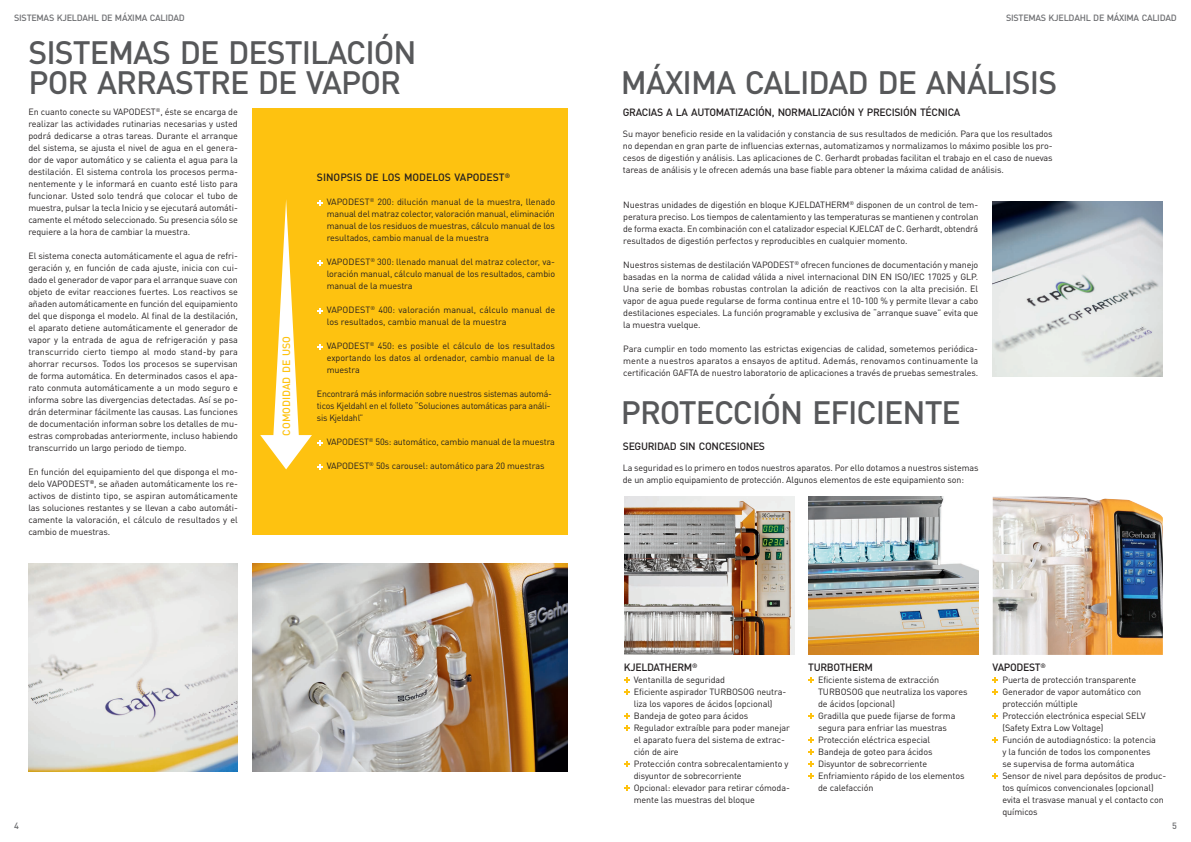
<style>
.page{position:relative;width:1191px;height:842px;background:#fff}
.page>*{position:absolute;margin:0;border:0;box-sizing:border-box;transform-origin:0 0}
.t1{font:500 32px/30px "DINOT";letter-spacing:-.03em;color:#57585a}
.t2{font:500 10.5px "DINOT";letter-spacing:-.03em;color:#231f20}
.t3{font:500 10.5px "DINOT";color:#231f20}
.t4{font:500 10.5px "DINOT";color:#fec210}
.t5{font:9px/12px "DINOT";letter-spacing:-.01em;color:#231f20;text-align:justify}
.t6{font:500 9px "DINOT";letter-spacing:-.03em;color:#6c6d70}
</style>
<div class="page">
<img style="left:624px;top:497px;width:170px;height:158px">
<div style="left:252px;top:108px;width:315px;height:427px;background:#fec210"></div>
<img style="left:252px;top:563px;width:315px;height:209px">
<img style="left:28px;top:563px;width:209px;height:209px">
<img style="left:992px;top:201px;width:170px;height:175px">
<img style="left:808px;top:497px;width:170px;height:158px">
<img style="left:992px;top:497px;width:170px;height:158px">
<svg style="left:624px;top:677px;width:5px;height:6px"></svg>
<svg style="left:624px;top:689px;width:5px;height:6px"></svg>
<svg style="left:624px;top:713px;width:5px;height:6px"></svg>
<svg style="left:624px;top:725px;width:5px;height:6px"></svg>
<svg style="left:624px;top:761px;width:5px;height:6px"></svg>
<svg style="left:624px;top:785px;width:5px;height:6px"></svg>
<svg style="left:808px;top:677px;width:5px;height:6px"></svg>
<svg style="left:808px;top:713px;width:5px;height:6px"></svg>
<svg style="left:808px;top:737px;width:5px;height:6px"></svg>
<svg style="left:808px;top:749px;width:5px;height:6px"></svg>
<svg style="left:808px;top:761px;width:5px;height:6px"></svg>
<svg style="left:808px;top:773px;width:5px;height:6px"></svg>
<svg style="left:992px;top:677px;width:6px;height:6px"></svg>
<svg style="left:992px;top:689px;width:6px;height:6px"></svg>
<svg style="left:992px;top:713px;width:6px;height:6px"></svg>
<svg style="left:992px;top:737px;width:6px;height:6px"></svg>
<svg style="left:992px;top:773px;width:6px;height:6px"></svg>
<svg style="left:260px;top:200px;width:62px;height:269px"></svg>
<p class="t6" style="left:14px;top:12px;width:172px">SISTEMAS KJELDAHL DE MÁXIMA CALIDAD</p>
<p class="t6" style="left:1006px;top:12px;width:172px">SISTEMAS KJELDAHL DE MÁXIMA CALIDAD</p>
<h1 class="t1" style="left:28px;top:36px;width:390px">SISTEMAS DE DESTILACIÓN<br>POR ARRASTRE DE VAPOR</h1>
<p class="t5" style="left:28px;top:105px;width:211px">En cuanto conecte su VAPODEST<sup>®</sup>, éste se encarga de realizar las actividades rutinarias necesarias y usted podrá dedicarse a otras tareas. Durante el arranque del sistema, se ajusta el nivel de agua en el genera&shy;dor de vapor automático y se calienta el agua para la destilación. El sistema controla los procesos perma&shy;nentemente y le informará en cuanto esté listo para funcionar. Usted solo tendrá que colocar el tubo de muestra, pulsar la tecla Inicio y se ejecutará automáti&shy;camente el método seleccionado. Su presencia sólo se requiere a la hora de cambiar la muestra.</p>
<p class="t5" style="left:28px;top:249px;width:211px">El sistema conecta automáticamente el agua de refri&shy;geración y, en función de cada ajuste, inicia con cui&shy;dado el generador de vapor para el arranque suave con objeto de evitar reacciones fuertes. Los reactivos se añaden automáticamente en función del equipamiento del que disponga el modelo. Al final de la destilación, el aparato detiene automáticamente el generador de vapor y la entrada de agua de refrigeración y pasa transcurrido cierto tiempo al modo stand-by para ahorrar recursos. Todos los procesos se supervisan de forma automática. En determinados casos el apa&shy;rato conmuta automáticamente a un modo seguro e informa sobre las divergencias detectadas. Así se po&shy;drán determinar fácilmente las causas. Las funciones de documentación informan sobre los detalles de mu&shy;estras comprobadas anteriormente, incluso habiendo transcurrido un largo periodo de tiempo.</p>
<p class="t5" style="left:28px;top:465px;width:211px">En función del equipamiento del que disponga el mo&shy;delo VAPODEST<sup>®</sup>, se añaden automáticamente los re&shy;activos de distinto tipo, se aspiran automáticamente las soluciones restantes y se llevan a cabo automáti&shy;camente la valoración, el cálculo de resultados y el cambio de muestras.</p>
<p class="t4" style="left:279px;top:436px;width:101px;rotate:-90deg">COMODIDAD DE USO</p>
<p class="t3" style="left:317px;top:171px;width:195px">SINOPSIS DE LOS MODELOS VAPODEST<sup>®</sup></p>
<p class="t5" style="left:327px;top:196px;width:230px">VAPODEST<sup>®</sup> 200: dilución manual de la muestra, llenado manual del matraz colector, valoración manual, eliminación manual de los residuos de muestras, cálculo manual de los resultados, cambio manual de la muestra</p>
<p class="t5" style="left:327px;top:256px;width:230px;text-align:left">VAPODEST<sup>®</sup> 300: llenado manual del matraz colector, va&shy;loración manual, cálculo manual de los resultados, cambio manual de la muestra</p>
<p class="t5" style="left:327px;top:304px;width:230px">VAPODEST<sup>®</sup> 400: valoración manual, cálculo manual de los resultados, cambio manual de la muestra</p>
<p class="t5" style="left:327px;top:340px;width:230px">VAPODEST<sup>®</sup> 450: es posible el cálculo de los resultados exportando los datos al ordenador, cambio manual de la muestra</p>
<p class="t5" style="left:317px;top:388px;width:236px;text-align:left">Encontrará más información sobre nuestros sistemas automá&shy;ticos Kjeldahl en el folleto “Soluciones automáticas para análi&shy;sis Kjeldahl”</p>
<p class="t5" style="left:327px;top:436px;width:230px">VAPODEST<sup>®</sup> 50s: automático, cambio manual de la muestra</p>
<p class="t5" style="left:327px;top:460px;width:219px">VAPODEST<sup>®</sup> 50s carousel: automático para 20 muestras</p>
<h1 class="t1" style="left:621px;top:66px;width:438px">MÁXIMA CALIDAD DE ANÁLISIS</h1>
<p class="t2" style="left:623px;top:105px;width:339px">GRACIAS A LA AUTOMATIZACIÓN, NORMALIZACIÓN Y PRECISIÓN TÉCNICA</p>
<p class="t5" style="left:623px;top:128px;width:431px">Su mayor beneficio reside en la validación y constancia de sus resultados de medición. Para que los resultados no dependan en gran parte de influencias externas, automatizamos y normalizamos lo máximo posible los pro&shy;cesos de digestión y análisis. Las aplicaciones de C. Gerhardt probadas facilitan el trabajo en el caso de nuevas tareas de análisis y le ofrecen además una base fiable para obtener la máxima calidad de análisis.</p>
<p class="t5" style="left:623px;top:199px;width:356px">Nuestras unidades de digestión en bloque KJELDATHERM<sup>®</sup> disponen de un control de tem&shy;peratura preciso. Los tiempos de calentamiento y las temperaturas se mantienen y controlan de forma exacta. En combinación con el catalizador especial KJELCAT de C. Gerhardt, obtendrá resultados de digestión perfectos y reproducibles en cualquier momento.</p>
<p class="t5" style="left:623px;top:259px;width:356px">Nuestros sistemas de destilación VAPODEST<sup>®</sup> ofrecen funciones de documentación y manejo basadas en la norma de calidad válida a nivel internacional DIN EN ISO/IEC 17025 y GLP.<br>Una serie de bombas robustas controlan la adición de reactivos con la alta precisión. El vapor de agua puede regularse de forma continua entre el 10-100 % y permite llevar a cabo destilaciones especiales. La función programable y exclusiva de “arranque suave” evita que la muestra vuelque.</p>
<p class="t5" style="left:623px;top:343px;width:356px">Para cumplir en todo momento las estrictas exigencias de calidad, sometemos periódica&shy;mente a nuestros aparatos a ensayos de aptitud. Además, renovamos continuamente la certificación GAFTA de nuestro laboratorio de aplicaciones a través de pruebas semestrales.</p>
<h1 class="t1" style="left:621px;top:397px;width:341px">PROTECCIÓN EFICIENTE</h1>
<p class="t2" style="left:623px;top:439px;width:144px">SEGURIDAD SIN CONCESIONES</p>
<p class="t5" style="left:623px;top:461px;width:357px">La seguridad es lo primero en todos nuestros aparatos. Por ello dotamos a nuestros sistemas de un amplio equipamiento de protección. Algunos elementos de este equipamiento son:</p>
<p class="t2" style="left:624px;top:661px;width:75px">KJELDATHERM<sup>®</sup></p>
<p class="t5" style="left:634px;top:674px;width:158px;text-align:left">Ventanilla de seguridad<br>Eficiente aspirador TURBOSOG neutra&shy;liza los vapores de ácidos (opcional)<br>Bandeja de goteo para ácidos<br>Regulador extraíble para poder manejar el aparato fuera del sistema de extrac&shy;ción de aire<br>Protección contra sobrecalentamiento y disyuntor de sobrecorriente<br>Opcional: elevador para retirar cómoda&shy;mente las muestras del bloque</p>
<p class="t2" style="left:808px;top:661px;width:66px">TURBOTHERM</p>
<p class="t5" style="left:818px;top:674px;width:151px;text-align:left">Eficiente sistema de extracción<br>TURBOSOG que neutraliza los vapores de ácidos (opcional)<br>Gradilla que puede fijarse de forma segura para enfriar las muestras<br>Protección eléctrica especial<br>Bandeja de goteo para ácidos<br>Disyuntor de sobrecorriente<br>Enfriamiento rápido de los elementos de calefacción</p>
<p class="t2" style="left:992px;top:661px;width:55px">VAPODEST<sup>®</sup></p>
<p class="t5" style="left:1002px;top:674px;width:165px;text-align:left">Puerta de protección transparente Generador de vapor automático con protección múltiple<br>Protección electrónica especial SELV (Safety Extra Low Voltage)<br>Función de autodiagnóstico: la potencia<br>y la función de todos los componentes<br>se supervisa de forma automática<br>Sensor de nivel para depósitos de produc&shy;tos químicos convencionales (opcional) evita el trasvase manual y el contacto con químicos</p>
<p class="t6" style="left:14px;top:820px;width:6px">4</p>
<p class="t6" style="left:1172px;top:820px;width:6px">5</p>
</div>
